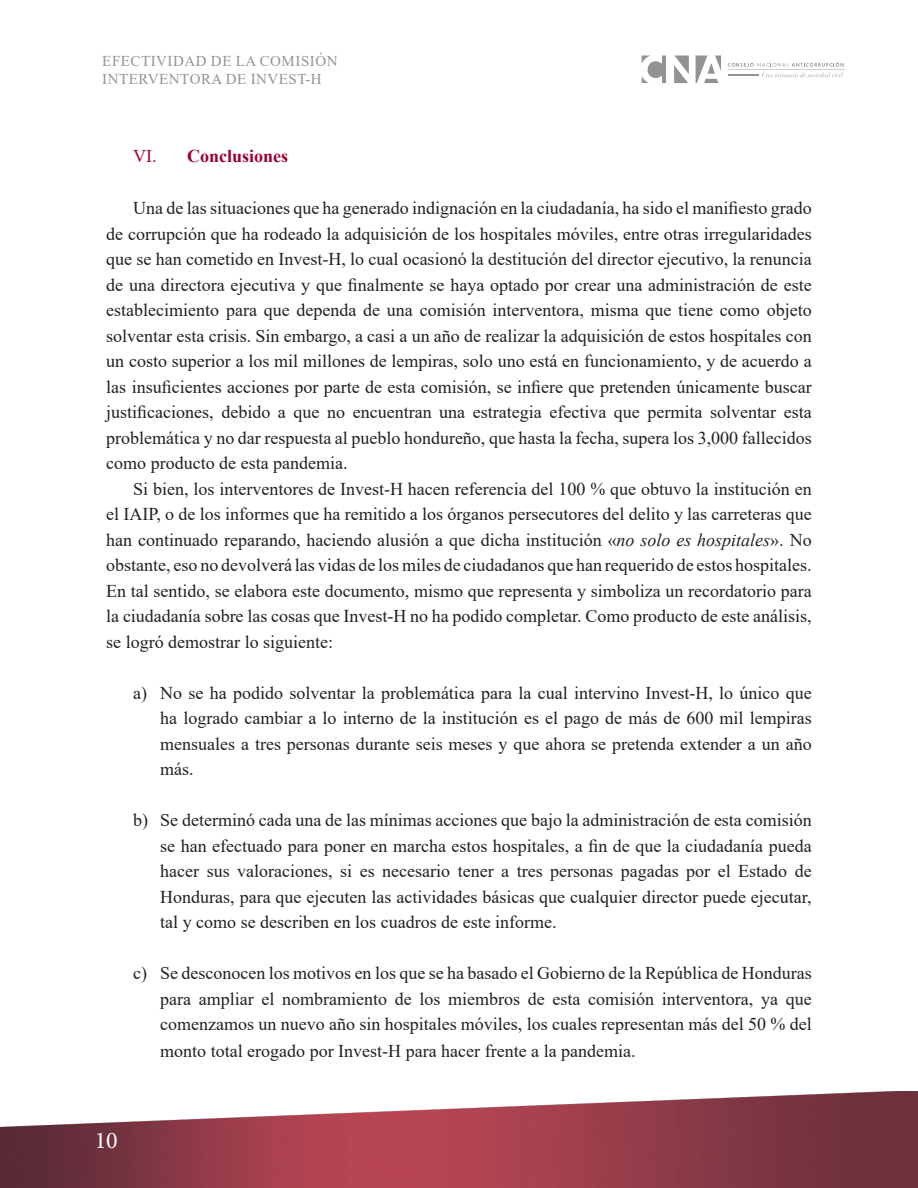
<style>
.page{position:relative;width:918px;height:1188px;background:#fff}
.page>*{position:absolute;margin:0;border:0;box-sizing:border-box;transform-origin:0 0}
.t1{font:24px "Minion Pro";color:#fff}
.t2{font:18px/25.5px "Times New Roman";color:#231f20;text-align:justify}
.t3{font:700 18px "Times New Roman";color:#9a0033}
.t4{font:15px/18px "Times New Roman";letter-spacing:.035em;color:#939393}
.s1{font-weight:400}
.s2{font-style:italic}
</style>
<div class="page">
<img style="left:0;top:1091px;width:918px;height:97px">
<svg style="left:728px;top:62px;width:116px;height:15px"></svg>
<svg style="left:642px;top:55px;width:24px;height:28px"></svg>
<svg style="left:674px;top:55px;width:15px;height:28px"></svg>
<svg style="left:696px;top:56px;width:25px;height:27px"></svg>
<p class="t4" style="left:102px;top:51px;width:237px">EFECTIVIDAD DE LA COMISIÓN<br>INTERVENTORA DE INVEST-H</p>
<p class="t3" style="left:133px;top:143px;width:157px"><span class="s1">VI.</span> Conclusiones</p>
<p class="t2" style="left:106px;top:195px;width:707px;text-indent:27px">Una de las situaciones que ha generado indignación en la ciudadanía, ha sido el manifiesto grado de corrupción que ha rodeado la adquisición de los hospitales móviles, entre otras irregularidades que se han cometido en Invest-H, lo cual ocasionó la destitución del director ejecutivo, la renuncia de una directora ejecutiva y que finalmente se haya optado por crear una administración de este establecimiento para que dependa de una comisión interventora, misma que tiene como objeto solventar esta crisis. Sin embargo, a casi a un año de realizar la adquisición de estos hospitales con un costo superior a los mil millones de lempiras, solo uno está en funcionamiento, y de acuerdo a las insuficientes acciones por parte de esta comisión, se infiere que pretenden únicamente buscar justificaciones, debido a que no encuentran una estrategia efectiva que permita solventar esta problemática y no dar respuesta al pueblo hondureño, que hasta la fecha, supera los 3,000 fallecidos como producto de esta pandemia.</p>
<p class="t2" style="left:106px;top:476px;width:707px;text-indent:27px">Si bien, los interventores de Invest-H hacen referencia del 100 % que obtuvo la institución en el IAIP, o de los informes que ha remitido a los órganos persecutores del delito y las carreteras que han continuado reparando, haciendo alusión a que dicha institución «<span class="s2">no solo es hospitales</span>». No obstante, eso no devolverá las vidas de los miles de ciudadanos que han requerido de estos hospitales.<br>En tal sentido, se elabora este documento, mismo que representa y simboliza un recordatorio para la ciudadanía sobre las cosas que Invest-H no ha podido completar. Como producto de este análisis, se logró demostrar lo siguiente:</p>
<p class="t2" style="left:160px;top:680px;width:653px;text-indent:-27px">a) No se ha podido solventar la problemática para la cual intervino Invest-H, lo único que ha logrado cambiar a lo interno de la institución es el pago de más de 600 mil lempiras mensuales a tres personas durante seis meses y que ahora se pretenda extender a un año más.</p>
<p class="t2" style="left:160px;top:807px;width:653px;text-indent:-27px">b) Se determinó cada una de las mínimas acciones que bajo la administración de esta comisión se han efectuado para poner en marcha estos hospitales, a fin de que la ciudadanía pueda hacer sus valoraciones, si es necesario tener a tres personas pagadas por el Estado de Honduras, para que ejecuten las actividades básicas que cualquier director puede ejecutar, tal y como se describen en los cuadros de este informe.</p>
<p class="t2" style="left:160px;top:960px;width:653px;line-height:26px;text-indent:-27px">c) Se desconocen los motivos en los que se ha basado el Gobierno de la República de Honduras para ampliar el nombramiento de los miembros de esta comisión interventora, ya que comenzamos un nuevo año sin hospitales móviles, los cuales representan más del 50 % del monto total erogado por Invest-H para hacer frente a la pandemia.</p>
<h1 class="t1" style="left:95px;top:1124px;width:25px">10</h1>
</div>
